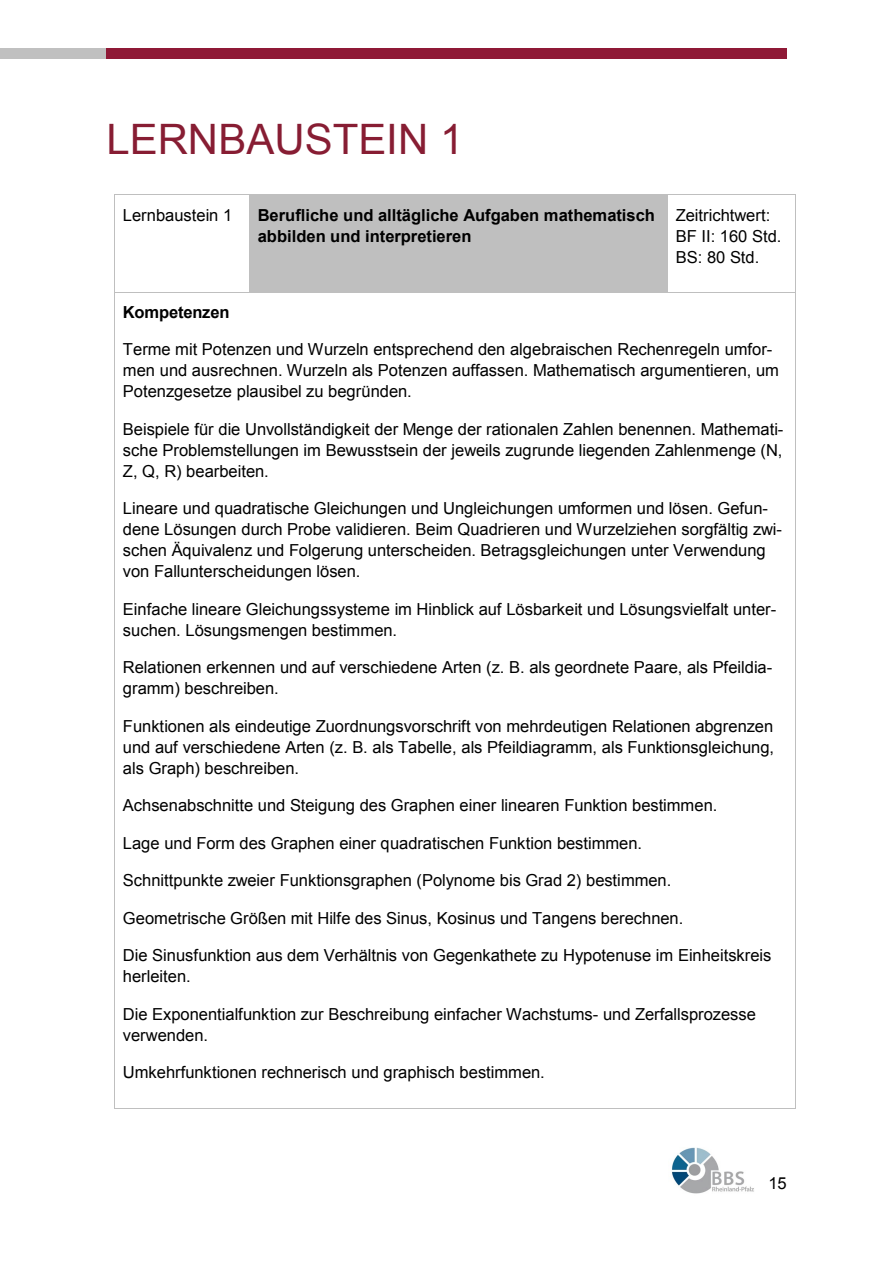
<style>
.page{position:relative;width:893px;height:1263px;background:#fff}
.page>*{position:absolute;margin:0;border:0;box-sizing:border-box;transform-origin:0 0}
.t1{font:42px "Arial";color:#871d33}
.t2{font:16.5px/21px "Arial";color:#000}
.t3{font:700 16.5px/21px "Arial";color:#000}
</style>
<div class="page">
<img style="left:671px;top:1147px;width:83px;height:47px">
<div style="left:0;top:49px;width:109px;height:10px;background:#c0c0c0"></div>
<div style="left:107px;top:49px;width:680px;height:10px;background:#8f1936"></div>
<div style="left:250px;top:195px;width:417px;height:97px;background:#bfbfbf"></div>
<hr style="left:115px;top:195px;width:134px;height:1px;background:#bfbfbf">
<hr style="left:668px;top:195px;width:127px;height:1px;background:#bfbfbf">
<hr style="left:114px;top:204px;width:1px;height:88px;background:#bfbfbf">
<hr style="left:249px;top:204px;width:1px;height:88px;background:#bfbfbf">
<hr style="left:667px;top:204px;width:1px;height:88px;background:#bfbfbf">
<hr style="left:795px;top:204px;width:1px;height:88px;background:#bfbfbf">
<hr style="left:115px;top:292px;width:134px;height:1px;background:#bfbfbf">
<hr style="left:250px;top:292px;width:417px;height:1px;background:#bfbfbf">
<hr style="left:668px;top:292px;width:127px;height:1px;background:#bfbfbf">
<hr style="left:114px;top:301px;width:1px;height:807px;background:#bfbfbf">
<hr style="left:115px;top:1108px;width:680px;height:1px;background:#bfbfbf">
<hr style="left:795px;top:301px;width:1px;height:807px;background:#bfbfbf">
<h5 class="t1" style="left:106px;top:112px;width:359px">LERNBAUSTEIN 1</h5>
<p class="t2" style="left:123px;top:204px;width:111px">Lernbaustein 1</p>
<p class="t3" style="left:258px;top:205px;width:399px">Berufliche und alltägliche Aufgaben mathematisch abbilden und interpretieren</p>
<p class="t2" style="left:676px;top:204px;width:107px">Zeitrichtwert:<br>BF II: 160 Std.<br>BS: 80 Std.</p>
<p class="t3" style="left:123px;top:302px;width:108px">Kompetenzen</p>
<p class="t2" style="left:123px;top:339px;width:657px">Terme mit Potenzen und Wurzeln entsprechend den algebraischen Rechenregeln umfor&shy;men und ausrechnen. Wurzeln als Potenzen auffassen. Mathematisch argumentieren, um<br>Potenzgesetze plausibel zu begründen.</p>
<p class="t2" style="left:123px;top:419px;width:662px;text-align:justify">Beispiele für die Unvollständigkeit der Menge der rationalen Zahlen benennen. Mathemati&shy;sche Problemstellungen im Bewusstsein der jeweils zugrunde liegenden Zahlenmenge (N, Z, Q, R) bearbeiten.</p>
<p class="t2" style="left:123px;top:498px;width:661px">Lineare und quadratische Gleichungen und Ungleichungen umformen und lösen. Gefun&shy;dene Lösungen durch Probe validieren. Beim Quadrieren und Wurzelziehen sorgfältig zwi&shy;schen Äquivalenz und Folgerung unterscheiden. Betragsgleichungen unter Verwendung von Fallunterscheidungen lösen.</p>
<p class="t2" style="left:123px;top:599px;width:655px">Einfache lineare Gleichungssysteme im Hinblick auf Lösbarkeit und Lösungsvielfalt unter&shy;suchen. Lösungsmengen bestimmen.</p>
<p class="t2" style="left:123px;top:657px;width:651px">Relationen erkennen und auf verschiedene Arten (z. B. als geordnete Paare, als Pfeildia&shy;gramm) beschreiben.</p>
<p class="t2" style="left:123px;top:716px;width:653px;text-align:justify">Funktionen als eindeutige Zuordnungsvorschrift von mehrdeutigen Relationen abgrenzen und auf verschiedene Arten (z. B. als Tabelle, als Pfeildiagramm, als Funktionsgleichung, als Graph) beschreiben.</p>
<p class="t2" style="left:123px;top:795px;width:596px">Achsenabschnitte und Steigung des Graphen einer linearen Funktion bestimmen.</p>
<p class="t2" style="left:123px;top:833px;width:521px">Lage und Form des Graphen einer quadratischen Funktion bestimmen.</p>
<p class="t2" style="left:123px;top:870px;width:550px">Schnittpunkte zweier Funktionsgraphen (Polynome bis Grad 2) bestimmen.</p>
<p class="t2" style="left:123px;top:908px;width:562px">Geometrische Größen mit Hilfe des Sinus, Kosinus und Tangens berechnen.</p>
<p class="t2" style="left:123px;top:945px;width:650px">Die Sinusfunktion aus dem Verhältnis von Gegenkathete zu Hypotenuse im Einheitskreis herleiten.</p>
<p class="t2" style="left:123px;top:1004px;width:635px">Die Exponentialfunktion zur Beschreibung einfacher Wachstums- und Zerfallsprozesse verwenden.</p>
<p class="t2" style="left:123px;top:1062px;width:423px">Umkehrfunktionen rechnerisch und graphisch bestimmen.</p>
<p class="t2" style="left:768px;top:1173px;width:20px">15</p>
</div>
